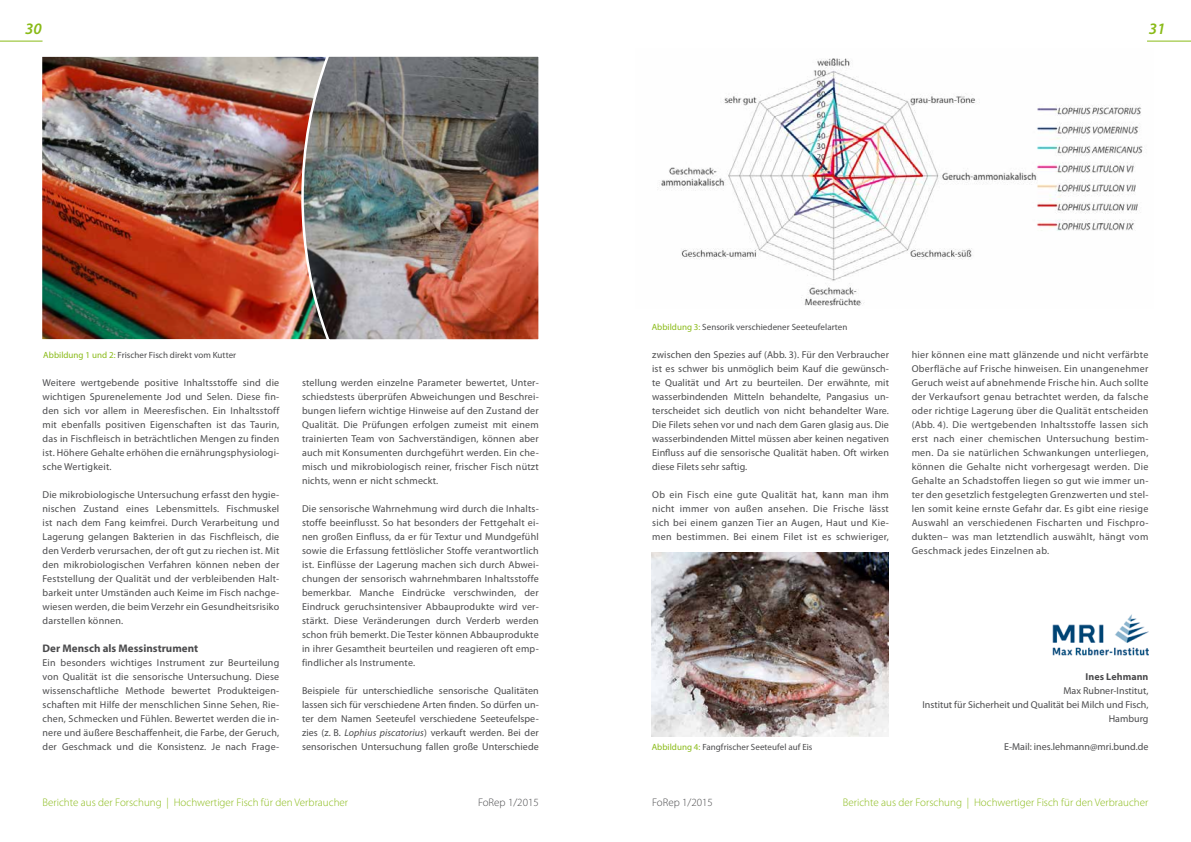
<style>
.page{position:relative;width:1191px;height:842px;background:#fff}
.page>*{position:absolute;margin:0;border:0;box-sizing:border-box;transform-origin:0 0}
.t1{font:italic 600 16px "Myriad Pro";color:#89ba17}
.t2{font:300 11px "Myriad Pro";color:#89ba17}
.t3{font:700 11px "Myriad Pro";letter-spacing:.005em;color:#4b4b4d}
.t4{font:300 11px "Myriad Pro";color:#4b4b4d}
.t5{font:10px/14px "Myriad Pro";letter-spacing:.02em;color:#4b4b4d;text-align:justify}
.t6{font:10px/14px "Myriad Pro";color:#4b4b4d;text-align:right}
.t7{font:700 10px "Myriad Pro";letter-spacing:.005em;color:#4b4b4d}
.t8{font:9px "Myriad Pro";letter-spacing:.005em;color:#4b4b4d}
.s1{color:#89ba17}
.s2{font-style:italic}
</style>
<div class="page">
<hr style="left:0;top:41px;width:43px;height:1px;background:#89ba17">
<hr style="left:1147px;top:41px;width:44px;height:1px;background:#89ba17">
<img style="left:1052px;top:614px;width:96px;height:41px">
<img style="left:42px;top:57px;width:258px;height:282px">
<img style="left:300px;top:56px;width:239px;height:284px">
<img style="left:661px;top:58px;width:482px;height:248px">
<img style="left:652px;top:553px;width:236px;height:183px">
<h1 class="t1" style="left:25px;top:18px;width:18px">30</h1>
<h1 class="t1" style="left:1149px;top:18px;width:18px">31</h1>
<p class="t8" style="left:43px;top:349px;width:194px"><span class="s1">Abbildung 1 und 2:</span> Frischer Fisch direkt vom Kutter</p>
<p class="t5" style="left:43px;top:375px;width:238px">Weitere wertgebende positive Inhaltsstoffe sind die wichtigen Spurenelemente Jod und Selen. Diese fin&shy;den sich vor allem in Meeresfischen. Ein Inhaltsstoff mit ebenfalls positiven Eigenschaften ist das Taurin, das in Fischfleisch in beträchtlichen Mengen zu finden ist. Höhere Gehalte erhöhen die ernährungsphysiologi&shy;sche Wertigkeit.</p>
<p class="t5" style="left:43px;top:487px;width:238px">Die mikrobiologische Untersuchung erfasst den hygie&shy;nischen Zustand eines Lebensmittels. Fischmuskel ist nach dem Fang keimfrei. Durch Verarbeitung und Lagerung gelangen Bakterien in das Fischfleisch, die den Verderb verursachen, der oft gut zu riechen ist. Mit den mikrobiologischen Verfahren können neben der Feststellung der Qualität und der verbleibenden Halt&shy;barkeit unter Umständen auch Keime im Fisch nachge&shy;wiesen werden, die beim Verzehr ein Gesundheitsrisiko darstellen können.</p>
<p class="t3" style="left:43px;top:641px;width:157px">Der Mensch als Messinstrument</p>
<p class="t5" style="left:43px;top:655px;width:238px">Ein besonders wichtiges Instrument zur Beurteilung von Qualität ist die sensorische Untersuchung. Diese wissenschaftliche Methode bewertet Produkteigen&shy;schaften mit Hilfe der menschlichen Sinne Sehen, Rie&shy;chen, Schmecken und Fühlen. Bewertet werden die in&shy;nere und äußere Beschaffenheit, die Farbe, der Geruch, der Geschmack und die Konsistenz. Je nach Frage-</p>
<p class="t5" style="left:302px;top:375px;width:238px">stellung werden einzelne Parameter bewertet, Unter&shy;schiedstests überprüfen Abweichungen und Beschrei&shy;bungen liefern wichtige Hinweise auf den Zustand der Qualität. Die Prüfungen erfolgen zumeist mit einem trainierten Team von Sachverständigen, können aber auch mit Konsumenten durchgeführt werden. Ein che&shy;misch und mikrobiologisch reiner, frischer Fisch nützt nichts, wenn er nicht schmeckt.</p>
<p class="t5" style="left:302px;top:501px;width:238px">Die sensorische Wahrnehmung wird durch die Inhalts&shy;stoffe beeinflusst. So hat besonders der Fettgehalt ei&shy;nen großen Einfluss, da er für Textur und Mundgefühl sowie die Erfassung fettlöslicher Stoffe verantwortlich ist. Einflüsse der Lagerung machen sich durch Abwei&shy;chungen der sensorisch wahrnehmbaren Inhaltsstoffe bemerkbar. Manche Eindrücke verschwinden, der Eindruck geruchsintensiver Abbauprodukte wird ver&shy;stärkt. Diese Veränderungen durch Verderb werden schon früh bemerkt. Die Tester können Abbauprodukte in ihrer Gesamtheit beurteilen und reagieren oft emp&shy;findlicher als Instrumente.</p>
<p class="t5" style="left:302px;top:683px;width:238px">Beispiele für unterschiedliche sensorische Qualitäten lassen sich für verschiedene Arten finden. So dürfen un&shy;ter dem Namen Seeteufel verschiedene Seeteufelspe&shy;zies (z. B. <span class="s2">Lophius piscatorius</span>) verkauft werden. Bei der sensorischen Untersuchung fallen große Unterschiede</p>
<p class="t8" style="left:651px;top:321px;width:197px"><span class="s1">Abbildung 3:</span> Sensorik verschiedener Seeteufelarten</p>
<p class="t5" style="left:652px;top:347px;width:238px">zwischen den Spezies auf (Abb. 3). Für den Verbraucher ist es schwer bis unmöglich beim Kauf die gewünsch&shy;te Qualität und Art zu beurteilen. Der erwähnte, mit wasserbindenden Mitteln behandelte, Pangasius un&shy;terscheidet sich deutlich von nicht behandelter Ware.<br>Die Filets sehen vor und nach dem Garen glasig aus. Die wasserbindenden Mittel müssen aber keinen negativen Einfluss auf die sensorische Qualität haben. Oft wirken diese Filets sehr saftig.</p>
<p class="t5" style="left:652px;top:487px;width:238px">Ob ein Fisch eine gute Qualität hat, kann man ihm nicht immer von außen ansehen. Die Frische lässt sich bei einem ganzen Tier an Augen, Haut und Kie&shy;men bestimmen. Bei einem Filet ist es schwieriger,</p>
<p class="t5" style="left:911px;top:347px;width:238px">hier können eine matt glänzende und nicht verfärbte Oberfläche auf Frische hinweisen. Ein unangenehmer Geruch weist auf abnehmende Frische hin. Auch sollte der Verkaufsort genau betrachtet werden, da falsche oder richtige Lagerung über die Qualität entscheiden (Abb. 4). Die wertgebenden Inhaltsstoffe lassen sich erst nach einer chemischen Untersuchung bestim&shy;men. Da sie natürlichen Schwankungen unterliegen, können die Gehalte nicht vorhergesagt werden. Die Gehalte an Schadstoffen liegen so gut wie immer un&shy;ter den gesetzlich festgelegten Grenzwerten und stel&shy;len somit keine ernste Gefahr dar. Es gibt eine riesige Auswahl an verschiedenen Fischarten und Fischpro&shy;dukten– was man letztendlich auswählt, hängt vom Geschmack jedes Einzelnen ab.</p>
<p class="t8" style="left:651px;top:741px;width:162px"><span class="s1">Abbildung 4:</span> Fangfrischer Seeteufel auf Eis</p>
<p class="t7" style="left:1085px;top:670px;width:64px">Ines Lehmann</p>
<p class="t6" style="left:922px;top:683px;width:227px">Max Rubner-Institut,<br>Institut für Sicherheit und Qualität bei Milch und Fisch,<br>Hamburg</p>
<p class="t6" style="left:1004px;top:739px;width:146px">E-Mail: ines.lehmann@mri.bund.de</p>
<p class="t2" style="left:43px;top:796px;width:307px">Berichte aus der Forschung | Hochwertiger Fisch für den Verbraucher</p>
<p class="t2" style="left:843px;top:796px;width:307px">Berichte aus der Forschung | Hochwertiger Fisch für den Verbraucher</p>
<p class="t4" style="left:478px;top:796px;width:62px">FoRep 1/2015</p>
<p class="t4" style="left:652px;top:796px;width:62px">FoRep 1/2015</p>
</div>
